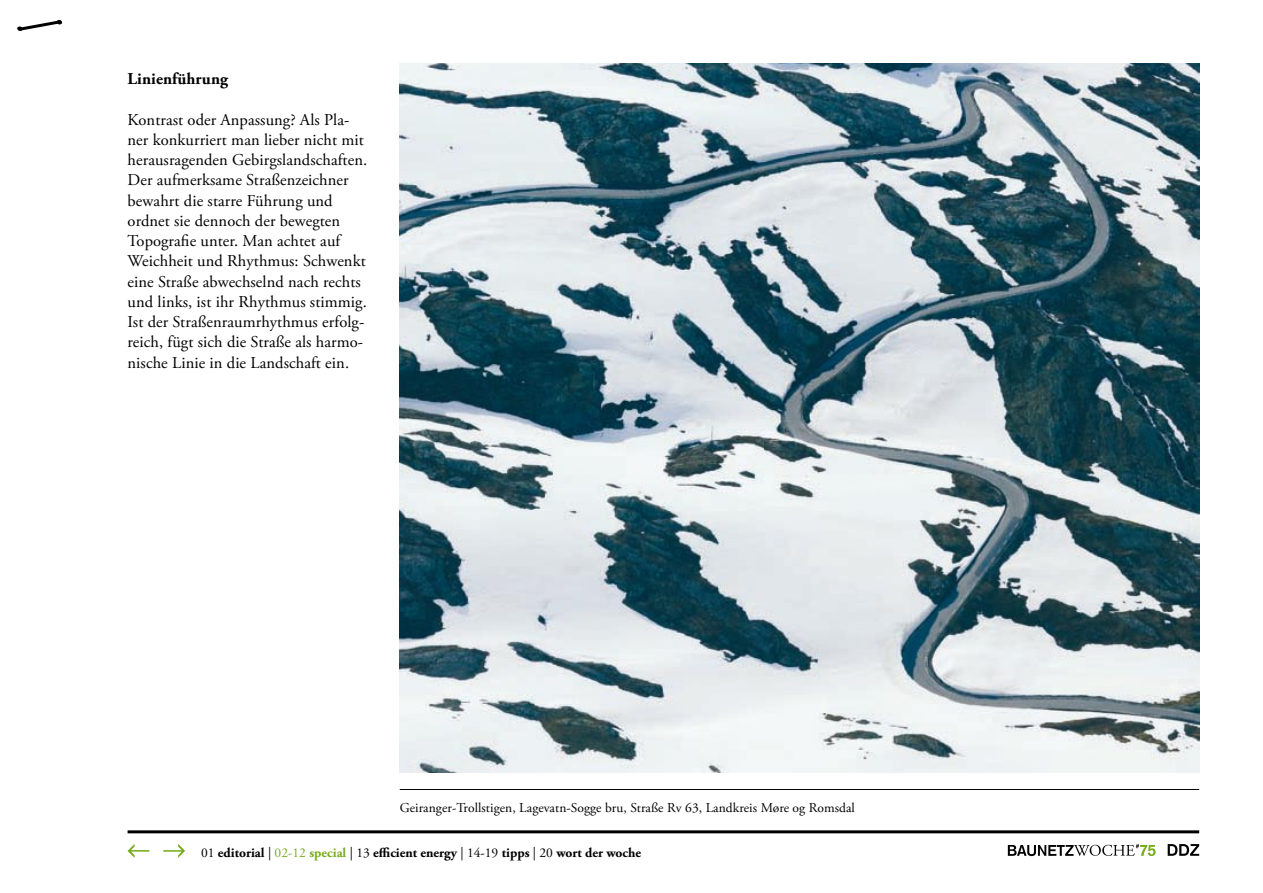
<style>
.page{position:relative;width:1263px;height:893px;background:#fff}
.page>*{position:absolute;margin:0;border:0;box-sizing:border-box;transform-origin:0 0}
.t1{font:16.5px/20.2px "Adobe Garamond Pro";letter-spacing:.005em;color:#000}
.t2{font:700 16.5px "Adobe Garamond Pro";letter-spacing:.005em;color:#000}
.t3{font:13.5px "Adobe Garamond Pro";letter-spacing:.005em;color:#000}
.t4{font:700 13.5px "Adobe Garamond Pro";color:#000}
.s1{font-weight:400}
.s2{font-weight:400;color:#77ad1c}
.s3{color:#77ad1c}
</style>
<div class="page">
<svg style="left:17px;top:20px;width:46px;height:11px"></svg>
<hr style="left:128px;top:830px;width:1071px;height:3px;background:#000">
<svg style="left:128px;top:844px;width:21px;height:14px"></svg>
<svg style="left:163px;top:844px;width:22px;height:14px"></svg>
<svg style="left:1168px;top:844px;width:31px;height:12px"></svg>
<svg style="left:1008px;top:844px;width:147px;height:12px"></svg>
<img style="left:400px;top:64px;width:799px;height:709px">
<hr style="left:400px;top:789px;width:799px;height:1px;background:#000">
<p class="t2" style="left:128px;top:69px;width:102px">Linienführung</p>
<p class="t1" style="left:128px;top:110px;width:241px">Kontrast oder Anpassung? Als Pla&shy;ner konkurriert man lieber nicht mit herausragenden Gebirgslandschaften.<br>Der aufmerksame Straßenzeichner bewahrt die starre Führung und ordnet sie dennoch der bewegten Topografie unter. Man achtet auf Weichheit und Rhythmus: Schwenkt eine Straße abwechselnd nach rechts und links, ist ihr Rhythmus stimmig.<br>Ist der Straßenraumrhythmus erfolg&shy;reich, fügt sich die Straße als harmo&shy;nische Linie in die Landschaft ein.</p>
<p class="t3" style="left:400px;top:799px;width:457px">Geiranger-Trollstigen, Lagevatn-Sogge bru, Straße Rv 63, Landkreis Møre og Romsdal</p>
<p class="t4" style="left:201px;top:845px;width:442px"><span class="s1">01</span> editorial <span class="s1">|</span> <span class="s2">02-12</span> <span class="s3">special</span> <span class="s1">| 13</span> efficient energy <span class="s1">| 14-19</span> tipps <span class="s1">| 20</span> wort der woche</p>
</div>
